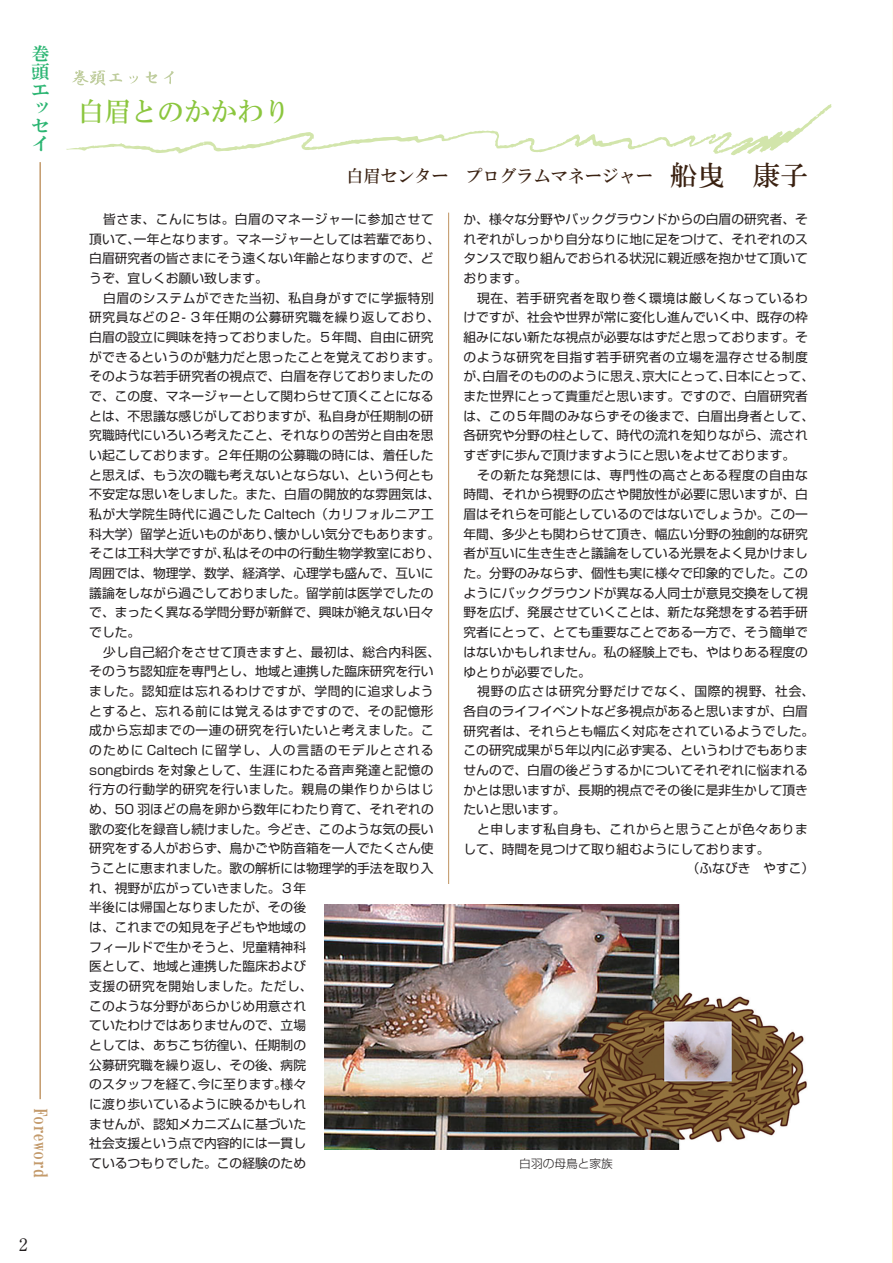
<style>
.page{position:relative;width:893px;height:1263px;background:#fff}
.page>*{position:absolute;margin:0;border:0;box-sizing:border-box;transform-origin:0 0}
.t1{font:26.55px "HG Mincho B";color:#8bc63e}
.t2{font:18px "HG Mincho E";letter-spacing:-.025em;color:#c39a6b}
.t3{font:18px/18px "HG Mincho E";color:#2bb572;text-align:justify}
.t4{font:16.95px "HGS Mincho B";color:#3a2111}
.t5{font:16.95px "Ryumin Pr 6 N";color:#231f20}
.t6{font:12.75px/19.6px "Shin Go Pr 6 N";color:#231f20}
.t7{font:12.75px "Shin Go Pr 6 N";letter-spacing:.04em;color:#231f20}
.t8{font:300 11.7px "Shin Go Pr 6 N";color:#231f20}
.s1{font-size:27.6px}
</style>
<div class="page">
<svg style="left:892px;top:1px;width:1px;height:1261px"></svg>
<svg style="left:66px;top:104px;width:766px;height:51px"></svg>
<svg style="left:72px;top:70px;width:50px;height:16px"></svg>
<svg style="left:129px;top:75px;width:9px;height:9px"></svg>
<svg style="left:146px;top:71px;width:11px;height:12px"></svg>
<svg style="left:164px;top:71px;width:10px;height:13px"></svg>
<hr style="left:39px;top:162px;width:2px;height:937px;background:#c39a6b">
<hr style="left:448px;top:213px;width:1px;height:970px;background:#c39a6b">
<div style="left:306px;top:884px;width:503px;height:379px;background:#fff"></div>
<img style="left:324px;top:905px;width:483px;height:244px">
<h2 class="t3" style="left:32px;top:45px;width:19px">巻頭エッセイ</h2>
<h2 class="t2" style="left:50px;top:1108px;width:71px;rotate:90deg">Foreword</h2>
<h3 class="t5" style="left:19px;top:1231px;width:10px">2</h3>
<h1 class="t1" style="left:78px;top:98px;width:214px">白眉とのかかわり</h1>
<h3 class="t4" style="left:347px;top:167px;width:463px">白眉センター　プログラムマネージャー　<span class="s1">船曳　康子</span></h3>
<p class="t6" style="left:89px;top:208px;width:352px;text-indent:14px">皆さま、こんにちは。白眉のマネージャーに参加させて頂いて、一年となります。マネージャーとしては若輩であり、白眉研究者の皆さまにそう遠くない年齢となりますので、どうぞ、宜しくお願い致します。</p>
<p class="t6" style="left:89px;top:287px;width:352px;text-indent:14px">白眉のシステムができた当初、私自身がすでに学振特別研究員などの２- ３年任期の公募研究職を繰り返しており、白眉の設立に興味を持っておりました。５年間、自由に研究ができるというのが魅力だと思ったことを覚えております。そのような若手研究者の視点で、白眉を存じておりましたので、この度、マネージャーとして関わらせて頂くことになるとは、不思議な感じがしておりますが、私自身が任期制の研究職時代にいろいろ考えたこと、それなりの苦労と自由を思い起こしております。２年任期の公募職の時には、着任したと思えば、もう次の職も考えないとならない、という何とも不安定な思いをしました。また、白眉の開放的な雰囲気は、私が大学院生時代に過ごした Caltech（カリフォルニア工科大学）留学と近いものがあり、懐かしい気分でもあります。そこは工科大学ですが、私はその中の行動生物学教室におり、周囲では、物理学、数学、経済学、心理学も盛んで、互いに議論をしながら過ごしておりました。留学前は医学でしたので、まったく異なる学問分野が新鮮で、興味が絶えない日々でした。</p>
<p class="t6" style="left:89px;top:641px;width:352px;text-indent:14px">少し自己紹介をさせて頂きますと、最初は、総合内科医、そのうち認知症を専門とし、地域と連携した臨床研究を行いました。認知症は忘れるわけですが、学問的に追求しようとすると、忘れる前には覚えるはずですので、その記憶形成から忘却までの一連の研究を行いたいと考えました。このために Caltech に留学し、人の言語のモデルとされるsongbirds を対象として、生涯にわたる音声発達と記憶の行方の行動学的研究を行いました。親鳥の巣作りからはじめ、50 羽ほどの鳥を卵から数年にわたり育て、それぞれの歌の変化を録音し続けました。今どき、このような気の長い研究をする人がおらず、鳥かごや防音箱を一人でたくさん使うことに恵まれました。歌の解析には物理学的手法を取り入れ、視野が広がっていきました。３年<br>半後には帰国となりましたが、その後<br>は、これまでの知見を子どもや地域の<br>フィールドで生かそうと、児童精神科<br>医として、地域と連携した臨床および<br>支援の研究を開始しました。ただし、<br>このような分野があらかじめ用意され<br>ていたわけではありませんので、立場<br>としては、あちこち彷徨い、任期制の<br>公募研究職を繰り返し、その後、病院<br>のスタッフを経て、今に至ります。様々<br>に渡り歩いているように映るかもしれ<br>ませんが、認知メカニズムに基づいた<br>社会支援という点で内容的には一貫し<br>ているつもりでした。この経験のため</p>
<p class="t6" style="left:463px;top:208px;width:346px;text-align:justify">か、様々な分野やバックグラウンドからの白眉の研究者、それぞれがしっかり自分なりに地に足をつけて、それぞれのスタンスで取り組んでおられる状況に親近感を抱かせて頂いております。</p>
<p class="t6" style="left:463px;top:287px;width:352px;text-indent:14px">現在、若手研究者を取り巻く環境は厳しくなっているわけですが、社会や世界が常に変化し進んでいく中、既存の枠組みにない新たな視点が必要なはずだと思っております。そのような研究を目指す若手研究者の立場を温存させる制度が、白眉そのもののように思え、京大にとって、日本にとって、また世界にとって貴重だと思います。ですので、白眉研究者は、この５年間のみならずその後まで、白眉出身者として、各研究や分野の柱として、時代の流れを知りながら、流されすぎずに歩んで頂けますようにと思いをよせております。</p>
<p class="t6" style="left:463px;top:464px;width:346px;text-align:justify;text-indent:14px">その新たな発想には、専門性の高さとある程度の自由な時間、それから視野の広さや開放性が必要に思いますが、白眉はそれらを可能としているのではないでしょうか。この一年間、多少とも関わらせて頂き、幅広い分野の独創的な研究者が互いに生き生きと議論をしている光景をよく見かけました。分野のみならず、個性も実に様々で印象的でした。このようにバックグラウンドが異なる人同士が意見交換をして視野を広げ、発展させていくことは、新たな発想をする若手研究者にとって、とても重要なことである一方で、そう簡単ではないかもしれません。私の経験上でも、やはりある程度のゆとりが必要でした。</p>
<p class="t6" style="left:463px;top:681px;width:352px;text-indent:14px">視野の広さは研究分野だけでなく、国際的視野、社会、各自のライフイベントなど多視点があると思いますが、白眉研究者は、それらとも幅広く対応をされているようでした。この研究成果が５年以内に必ず実る、というわけでもありませんので、白眉の後どうするかについてそれぞれに悩まれるかとは思いますが、長期的視点でその後に是非生かして頂きたいと思います。</p>
<p class="t7" style="left:477px;top:818px;width:332px">と申します私自身も、これからと思うことが色々ありま</p>
<p class="t6" style="left:463px;top:838px;width:308px">して、時間を見つけて取り組むようにしております。</p>
<p class="t6" style="left:687px;top:858px;width:129px">（ふなびき　やすこ）</p>
<p class="t8" style="left:519px;top:1154px;width:95px">白羽の母鳥と家族</p>
</div>
